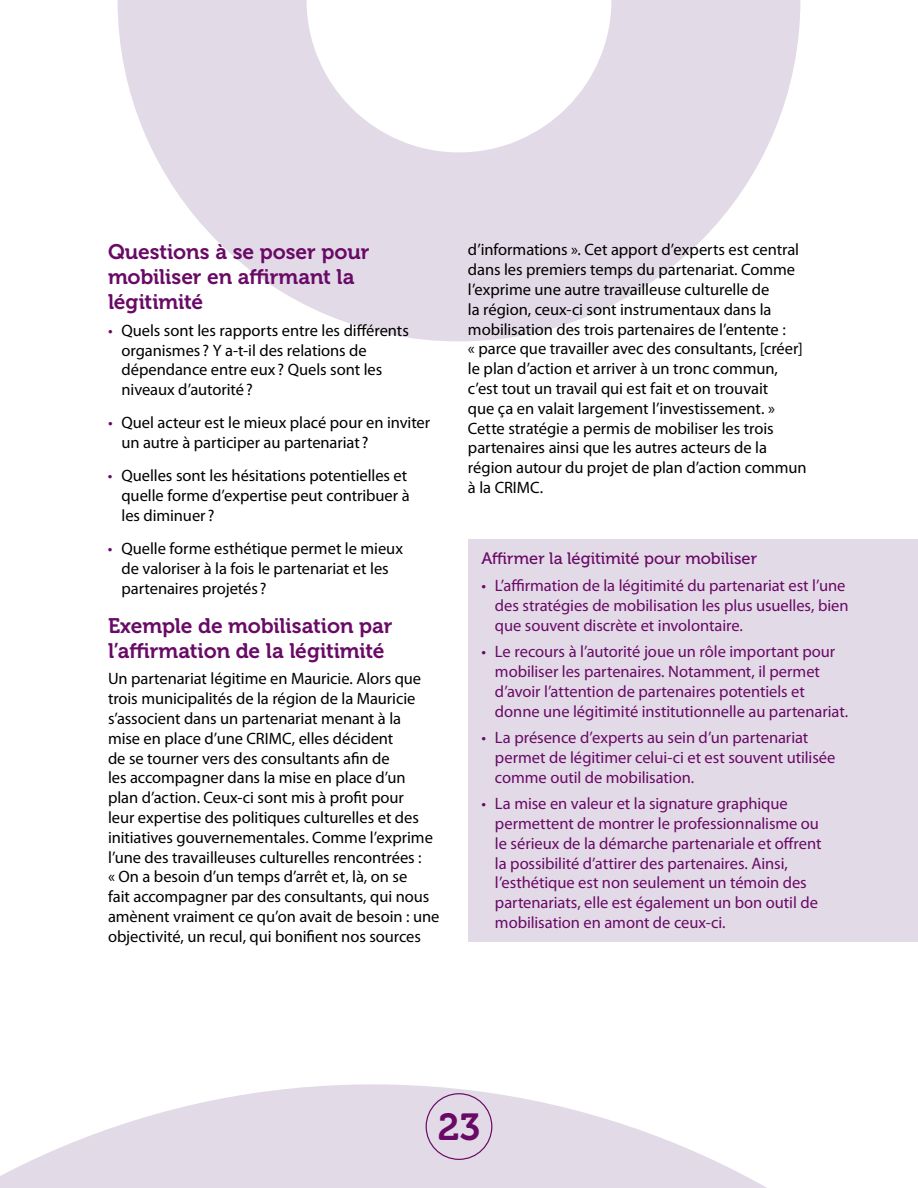
<style>
.page{position:relative;width:918px;height:1188px;background:#fff}
.page>*{position:absolute;margin:0;border:0;box-sizing:border-box;transform-origin:0 0}
.t1{font:37.5px "Museo 700";color:#690a66}
.t2{font:21px/25.2px "Museo 700";letter-spacing:-.005em;color:#690a66}
.t3{font:16.5px/19.8px "Myriad Pro";letter-spacing:-.005em;color:#000}
.t4{font:16.5px/19.8px "Myriad Pro";letter-spacing:-.005em;color:#690a66}
.t5{font:16.5px "Museo 500";letter-spacing:-.005em;color:#690a66}
.s1{color:#690a66}
</style>
<div class="page">
<svg style="left:118px;top:0;width:682px;height:341px;fill:#e3dae7"></svg>
<div style="left:468px;top:539px;width:450px;height:403px;background:#e3dae7"></div>
<svg style="left:0;top:1084px;width:767px;height:104px;fill:#e3dae7"></svg>
<div style="left:426px;top:1093px;width:66px;height:67px;border:1px solid #690a66;border-radius:50%"></div>
<p class="t2" style="left:108px;top:239px;width:263px">Questions à se poser pour mobiliser en affirmant la légitimité</p>
<p class="t3" style="left:121px;top:321px;width:289px;text-indent:-13px"><span class="s1">•</span> Quels sont les rapports entre les différents organismes ? Y a-t-il des relations de dépendance entre eux ? Quels sont les niveaux d’autorité?</p>
<p class="t3" style="left:121px;top:413px;width:310px;text-indent:-13px"><span class="s1">•</span> Quel acteur est le mieux placé pour en inviter un autre à participer au partenariat ?</p>
<p class="t3" style="left:121px;top:466px;width:290px;text-indent:-13px"><span class="s1">•</span> Quelles sont les hésitations potentielles et quelle forme d’expertise peut contribuer à les diminuer ?</p>
<p class="t3" style="left:121px;top:539px;width:283px;text-indent:-13px"><span class="s1">•</span> Quelle forme esthétique permet le mieux de valoriser à la fois le partenariat et les partenaires projetés ?</p>
<p class="t2" style="left:108px;top:613px;width:286px">Exemple de mobilisation par l’affirmation de la légitimité</p>
<p class="t3" style="left:108px;top:669px;width:333px">Un partenariat légitime en Mauricie. Alors que trois municipalités de la région de la Mauricie s’associent dans un partenariat menant à la<br>mise en place d’une CRIMC, elles décident<br>de se tourner vers des consultants afin de<br>les accompagner dans la mise en place d’un plan d’action. Ceux-ci sont mis à profit pour<br>leur expertise des politiques culturelles et des initiatives gouvernementales. Comme l’exprime l’une des travailleuses culturelles rencontrées :<br>« On a besoin d’un temps d’arrêt et, là, on se<br>fait accompagner par des consultants, qui nous amènent vraiment ce qu’on avait de besoin : une objectivité, un recul, qui bonifient nos sources</p>
<p class="t3" style="left:468px;top:240px;width:340px">d’informations ». Cet apport d’experts est central dans les premiers temps du partenariat. Comme l’exprime une autre travailleuse culturelle de<br>la région, ceux-ci sont instrumentaux dans la mobilisation des trois partenaires de l’entente :<br>« parce que travailler avec des consultants, [créer] le plan d’action et arriver à un tronc commun, c’est tout un travail qui est fait et on trouvait<br>que ça en valait largement l’investissement. » Cette stratégie a permis de mobiliser les trois partenaires ainsi que les autres acteurs de la région autour du projet de plan d’action commun à la CRIMC.</p>
<p class="t5" style="left:482px;top:550px;width:277px">Affirmer la légitimité pour mobiliser</p>
<p class="t4" style="left:495px;top:576px;width:355px;text-indent:-13px">• L’affirmation de la légitimité du partenariat est l’une des stratégies de mobilisation les plus usuelles, bien que souvent discrète et involontaire.</p>
<p class="t4" style="left:495px;top:642px;width:355px;text-indent:-13px">• Le recours à l’autorité joue un rôle important pour mobiliser les partenaires. Notamment, il permet d’avoir l’attention de partenaires potentiels et donne une légitimité institutionnelle au partenariat.</p>
<p class="t4" style="left:495px;top:728px;width:342px;text-indent:-13px">• La présence d’experts au sein d’un partenariat permet de légitimer celui-ci et est souvent utilisée comme outil de mobilisation.</p>
<p class="t4" style="left:495px;top:794px;width:328px;text-indent:-13px">• La mise en valeur et la signature graphique permettent de montrer le professionnalisme ou le sérieux de la démarche partenariale et offrent la possibilité d’attirer des partenaires. Ainsi, l’esthétique est non seulement un témoin des partenariats, elle est également un bon outil de mobilisation en amont de ceux-ci.</p>
<h1 class="t1" style="left:438px;top:1106px;width:44px">23</h1>
</div>
